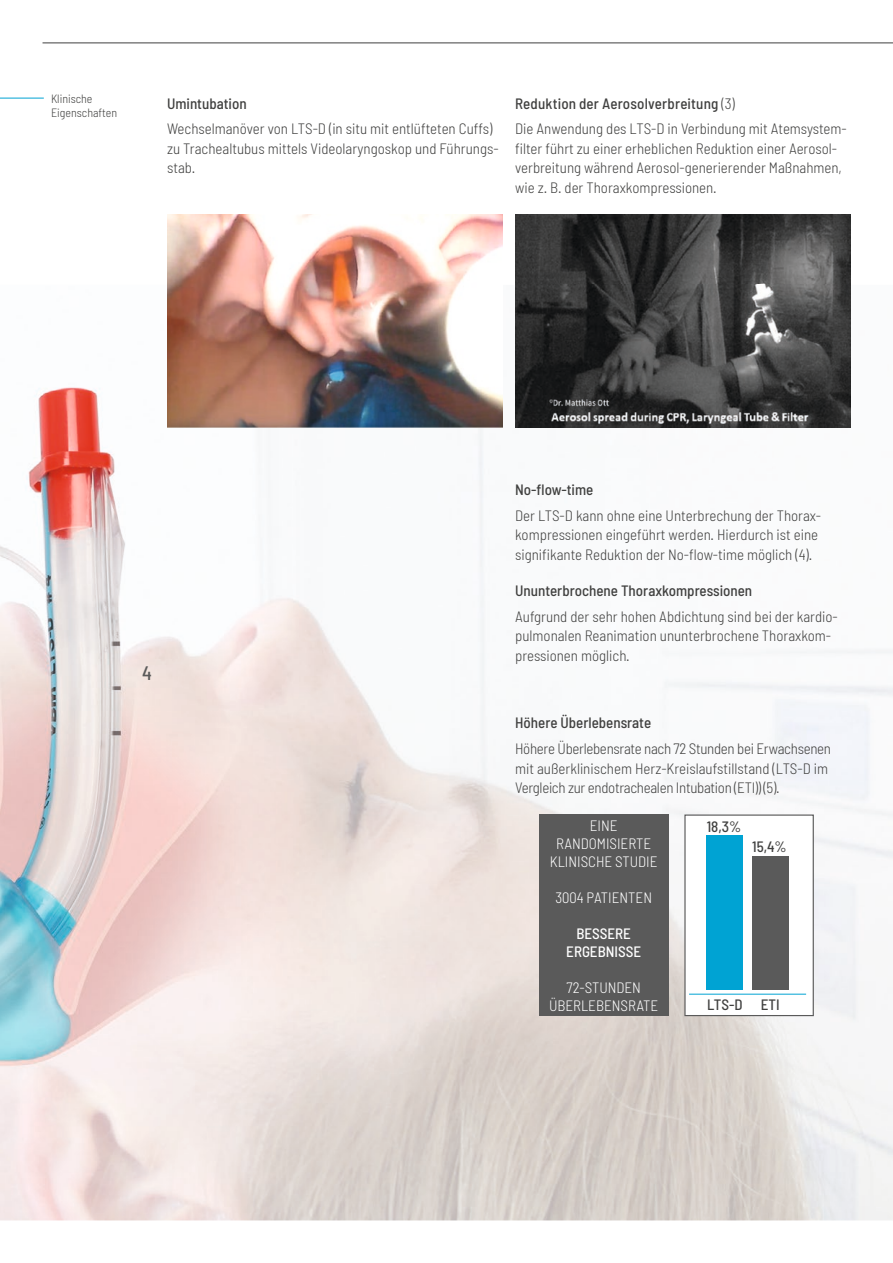
<style>
.page{position:relative;width:893px;height:1263px;background:#fff}
.page>*{position:absolute;margin:0;border:0;box-sizing:border-box;transform-origin:0 0}
.t1{font:500 semi-condensed 19.5px "Barlow";color:#5a5a5a}
.t2{font:300 semi-condensed 15px/19.5px "Barlow";color:#40403f}
.t3{font:300 semi-condensed 15px/19.5px "Barlow";letter-spacing:-.02em;color:#40403f}
.t4{font:500 semi-condensed 15px "Barlow";color:#40403f}
.t5{font:300 semi-condensed 15px/18px "Barlow";color:#fff;text-align:center}
.t6{font:500 semi-condensed 15px/18px "Barlow";color:#fff;text-align:center}
.t7{font:300 semi-condensed 12px/14.4px "Barlow";color:#40403f}
.s1{font-weight:500}
</style>
<div class="page">
<hr style="left:43px;top:43px;width:850px;height:1px;background:#40403f">
<img style="left:0;top:285px;width:893px;height:935px">
<img style="left:515px;top:215px;width:335px;height:213px">
<img style="left:167px;top:215px;width:335px;height:213px">
<hr style="left:0;top:98px;width:44px;height:1px;background:#00a3d3">
<div style="left:684px;top:814px;width:130px;height:202px;background:#fff;border:1px solid #5a5a5a"></div>
<div style="left:707px;top:836px;width:36px;height:154px;background:#00a3d3"></div>
<div style="left:752px;top:856px;width:37px;height:134px;background:#5a5a5a"></div>
<hr style="left:689px;top:994px;width:117px;height:1px;background:#00a3d3">
<div style="left:539px;top:814px;width:129px;height:202px;background:#5a5a5a"></div>
<p class="t7" style="left:51px;top:91px;width:68px">Klinische<br>Eigenschaften</p>
<p class="t4" style="left:167px;top:94px;width:81px">Umintubation</p>
<p class="t2" style="left:167px;top:119px;width:333px">Wechselmanöver von LTS-D (in situ mit entlüfteten Cuffs) zu Trachealtubus mittels Videolaryngoskop und Führungs - stab.</p>
<p class="t2" style="left:515px;top:90px;width:333px;line-height:25.8px"><span class="s1">Reduktion der Aerosolverbreitung</span> (3)<br>Die Anwendung des LTS-D in Verbindung mit Atemsystem-</p>
<p class="t2" style="left:515px;top:138px;width:328px">filter führt zu einer erheblichen Reduktion einer Aerosol&shy;verbreitung während Aerosol-generierender Maßnahmen, wie z. B. der Thoraxkompressionen.</p>
<h1 class="t1" style="left:142px;top:660px;width:11px">4</h1>
<p class="t4" style="left:515px;top:480px;width:80px">No-flow-time</p>
<p class="t2" style="left:515px;top:505px;width:308px">Der LTS-D kann ohne eine Unterbrechung der Thorax&shy;kompres sionen eingeführt werden. Hierdurch ist eine signifikante Reduktion der No-flow-time möglich (4).</p>
<p class="t4" style="left:515px;top:581px;width:239px">Ununterbrochene Thoraxkompressionen</p>
<p class="t2" style="left:515px;top:606px;width:324px">Aufgrund der sehr hohen Abdichtung sind bei der kardio&shy;pulmonalen Reanimation ununterbrochene Thoraxkom&shy;pressionen möglich.</p>
<p class="t4" style="left:515px;top:714px;width:138px">Höhere Überlebensrate</p>
<p class="t3" style="left:515px;top:739px;width:317px">Höhere Überlebensrate nach 72 Stunden bei Erwachsenen mit außerklinischem Herz-Kreislaufstill stand (LTS-D im<br>Vergleich zur endotrachealen Intubation (ETI)) (5).</p>
<p class="t5" style="left:550px;top:816px;width:109px">EINE<br>RANDOMISIERTE<br>KLINISCHE STUDIE</p>
<p class="t5" style="left:555px;top:888px;width:98px">3004 PATIENTEN</p>
<p class="t6" style="left:566px;top:924px;width:76px">BESSERE<br>ERGEBNISSE</p>
<p class="t5" style="left:549px;top:978px;width:111px">72-STUNDEN<br>ÜBERLEBENSRATE</p>
<p class="t4" style="left:707px;top:817px;width:36px">18,3%</p>
<p class="t4" style="left:752px;top:837px;width:36px">15,4%</p>
<p class="t4" style="left:707px;top:995px;width:74px">LTS-D ETI</p>
</div>
